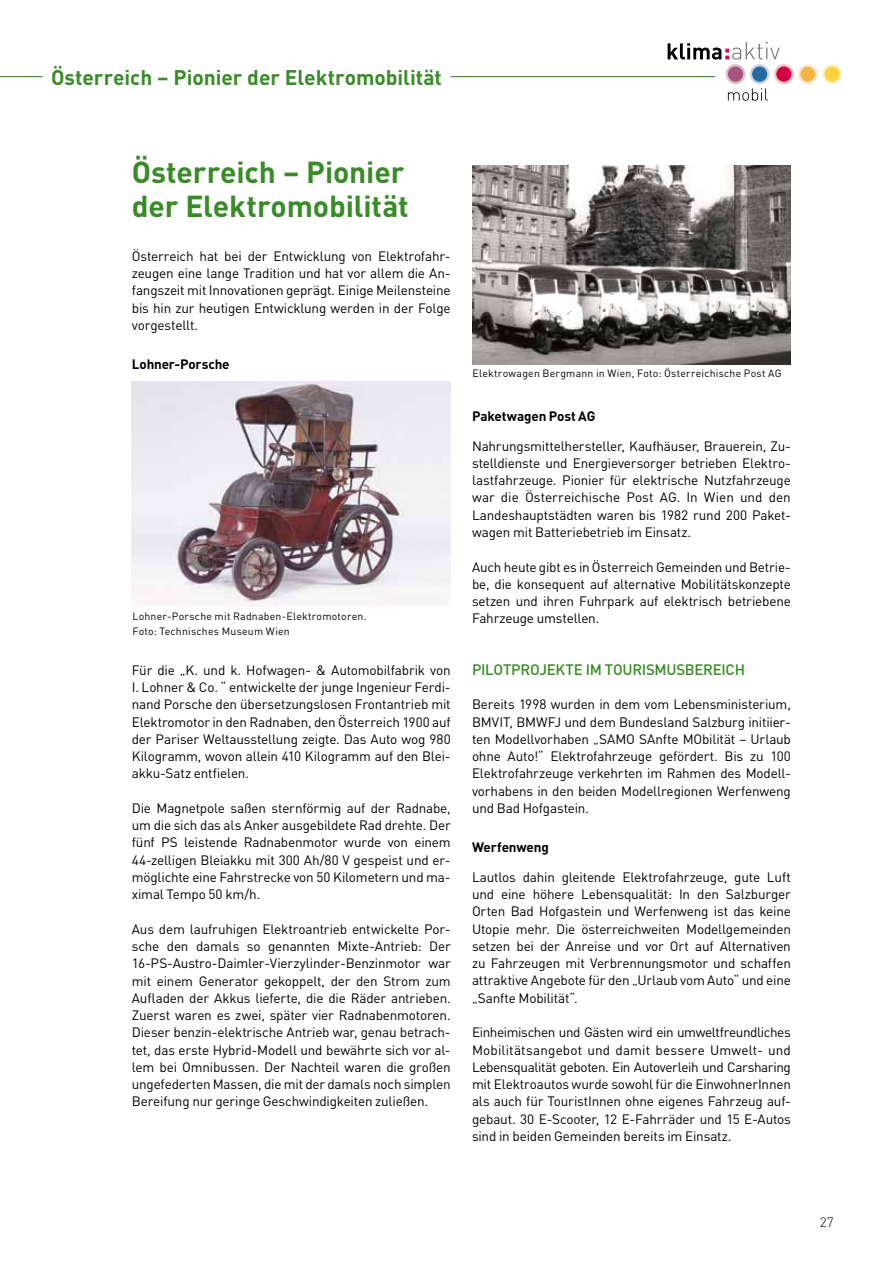
<style>
.page{position:relative;width:893px;height:1263px;background:#fff}
.page>*{position:absolute;margin:0;border:0;box-sizing:border-box;transform-origin:0 0}
.t1{font:700 30px/34.5px "DIN";letter-spacing:-.005em;color:#388b27}
.t2{font:700 21px "DIN";color:#388b27}
.t3{font:500 15px "DIN";color:#388b27}
.t4{font:13.5px/17.2px "DIN";letter-spacing:-.015em;color:#000;text-align:justify}
.t5{font:700 13.5px "DIN";letter-spacing:-.01em;color:#000}
.t6{font:300 13.5px "DIN";color:#000}
.t7{font:10.5px/15px "DIN";letter-spacing:.02em;color:#000}
</style>
<div class="page">
<hr style="left:0;top:76px;width:715px;height:1px;background:#388b27">
<svg style="left:668px;top:42px;width:112px;height:18px"></svg>
<svg style="left:726px;top:64px;width:19px;height:20px"></svg>
<div style="left:728px;top:67px;width:15px;height:15px;background:#a85480;border-radius:50%"></div>
<svg style="left:774px;top:64px;width:20px;height:20px"></svg>
<div style="left:776px;top:67px;width:15px;height:15px;background:#d60046;border-radius:50%"></div>
<svg style="left:798px;top:64px;width:19px;height:20px"></svg>
<div style="left:800px;top:67px;width:15px;height:15px;background:#f5b343;border-radius:50%"></div>
<svg style="left:822px;top:64px;width:20px;height:20px"></svg>
<div style="left:825px;top:67px;width:15px;height:15px;background:#fed43a;border-radius:50%"></div>
<svg style="left:750px;top:64px;width:19px;height:20px"></svg>
<div style="left:752px;top:67px;width:15px;height:15px;background:#256a9e;border-radius:50%"></div>
<svg style="left:728px;top:88px;width:40px;height:13px"></svg>
<div style="left:43px;top:74px;width:408px;height:5px;background:#fff"></div>
<img style="left:132px;top:382px;width:319px;height:224px">
<img style="left:472px;top:165px;width:319px;height:199px">
<h2 class="t2" style="left:51px;top:63px;width:392px">Österreich – Pionier der Elektromobilität</h2>
<h1 class="t1" style="left:132px;top:153px;width:279px">Österreich – Pionier der Elektromobilität</h1>
<p class="t4" style="left:132px;top:247px;width:320px">Österreich hat bei der Entwicklung von Elektrofahr&shy;zeugen eine lange Tradition und hat vor allem die An&shy;fangszeit mit Innovationen geprägt. Einige Meilensteine bis hin zur heutigen Entwicklung werden in der Folge vorgestellt.</p>
<p class="t5" style="left:132px;top:355px;width:99px">Lohner-Porsche</p>
<p class="t7" style="left:132px;top:608px;width:236px">Lohner-Porsche mit Radnaben-Elektromotoren.<br>Foto: Technisches Museum Wien</p>
<p class="t4" style="left:132px;top:661px;width:320px">Für die „K. und k. Hofwagen- &amp; Automobilfabrik von I. Lohner &amp; Co. “ entwickelte der junge Ingenieur Ferdi&shy;nand Porsche den übersetzungslosen Frontantrieb mit Elektromotor in den Radnaben, den Österreich 1900 auf der Pariser Weltausstellung zeigte. Das Auto wog 980<br>Kilogramm, wovon allein 410 Kilogramm auf den Blei&shy;akku-Satz entfielen.</p>
<p class="t4" style="left:132px;top:799px;width:320px">Die Magnetpole saßen sternförmig auf der Radnabe, um die sich das als Anker ausgebildete Rad drehte. Der fünf PS leistende Radnabenmotor wurde von einem 44-zelligen Bleiakku mit 300 Ah/80 V gespeist und er&shy;möglichte eine Fahrstrecke von 50 Kilometern und ma&shy;ximal Tempo 50 km/h.</p>
<p class="t4" style="left:132px;top:920px;width:320px">Aus dem laufruhigen Elektroantrieb entwickelte Por&shy;sche den damals so genannten Mixte-Antrieb: Der 16-PS-Austro-Daimler-Vierzylinder-Benzinmotor war mit einem Generator gekoppelt, der den Strom zum Aufladen der Akkus lieferte, die die Räder antrieben.<br>Zuerst waren es zwei, später vier Radnabenmotoren.<br>Dieser benzin-elektrische Antrieb war, genau betrach&shy;tet, das erste Hybrid-Modell und bewährte sich vor al&shy;lem bei Omnibussen. Der Nachteil waren die großen ungefederten Massen, die mit der damals noch simplen Bereifung nur geringe Geschwindigkeiten zuließen.</p>
<p class="t7" style="left:473px;top:366px;width:311px">Elektrowagen Bergmann in Wien, Foto: Österreichische Post AG</p>
<p class="t5" style="left:472px;top:407px;width:125px">Paketwagen Post AG</p>
<p class="t4" style="left:472px;top:437px;width:320px">Nahrungsmittelhersteller, Kaufhäuser, Brauerein, Zu&shy;stelldienste und Energieversorger betrieben Elektro&shy;lastfahrzeuge. Pionier für elektrische Nutzfahrzeuge war die Österreichische Post AG. In Wien und den Landeshauptstädten waren bis 1982 rund 200 Paket&shy;wagen mit Batteriebetrieb im Einsatz.</p>
<p class="t4" style="left:472px;top:558px;width:320px">Auch heute gibt es in Österreich Gemeinden und Betrie&shy;be, die konsequent auf alternative Mobilitätskonzepte setzen und ihren Fuhrpark auf elektrisch betriebene Fahrzeuge umstellen.</p>
<p class="t3" style="left:472px;top:660px;width:77px">PILOTPROJEKTE</p>
<p class="t3" style="left:586px;top:660px;width:109px">IM TOURISM USBEREICH</p>
<p class="t4" style="left:472px;top:696px;width:320px">Bereits 1998 wurden in dem vom Lebensministerium, BMVIT, BMWFJ und dem Bundesland Salzburg initiier&shy;ten Modellvorhaben „SAMO SAnfte MObilität – Urlaub ohne Auto!“ Elektrofahrzeuge gefördert. Bis zu 100<br>Elektrofahrzeuge verkehrten im Rahmen des Modell&shy;vorhabens in den beiden Modellregionen Werfenweng und Bad Hofgastein.</p>
<p class="t5" style="left:472px;top:838px;width:78px">Werfenweng</p>
<p class="t4" style="left:472px;top:868px;width:320px">Lautlos dahin gleitende Elektrofahrzeuge, gute Luft und eine höhere Lebensqualität: In den Salzburger Orten Bad Hofgastein und Werfenweng ist das keine Utopie mehr. Die österreichweiten Modellgemeinden setzen bei der Anreise und vor Ort auf Alternativen zu Fahrzeugen mit Verbrennungsmotor und schaffen attraktive Angebote für den „Urlaub vom Auto“ und eine „Sanfte Mobilität“.</p>
<p class="t4" style="left:472px;top:1023px;width:320px">Einheimischen und Gästen wird ein umweltfreundliches Mobilitätsangebot und damit bessere Umwelt- und Lebensqualität geboten. Ein Autoverleih und Carsharing mit Elektroautos wurde sowohl für die EinwohnerInnen als auch für TouristInnen ohne eigenes Fahrzeug auf&shy;gebaut. 30 E-Scooter, 12 E-Fahrräder und 15 E-Autos sind in beiden Gemeinden bereits im Einsatz.</p>
<p class="t6" style="left:820px;top:1214px;width:16px">27</p>
</div>
